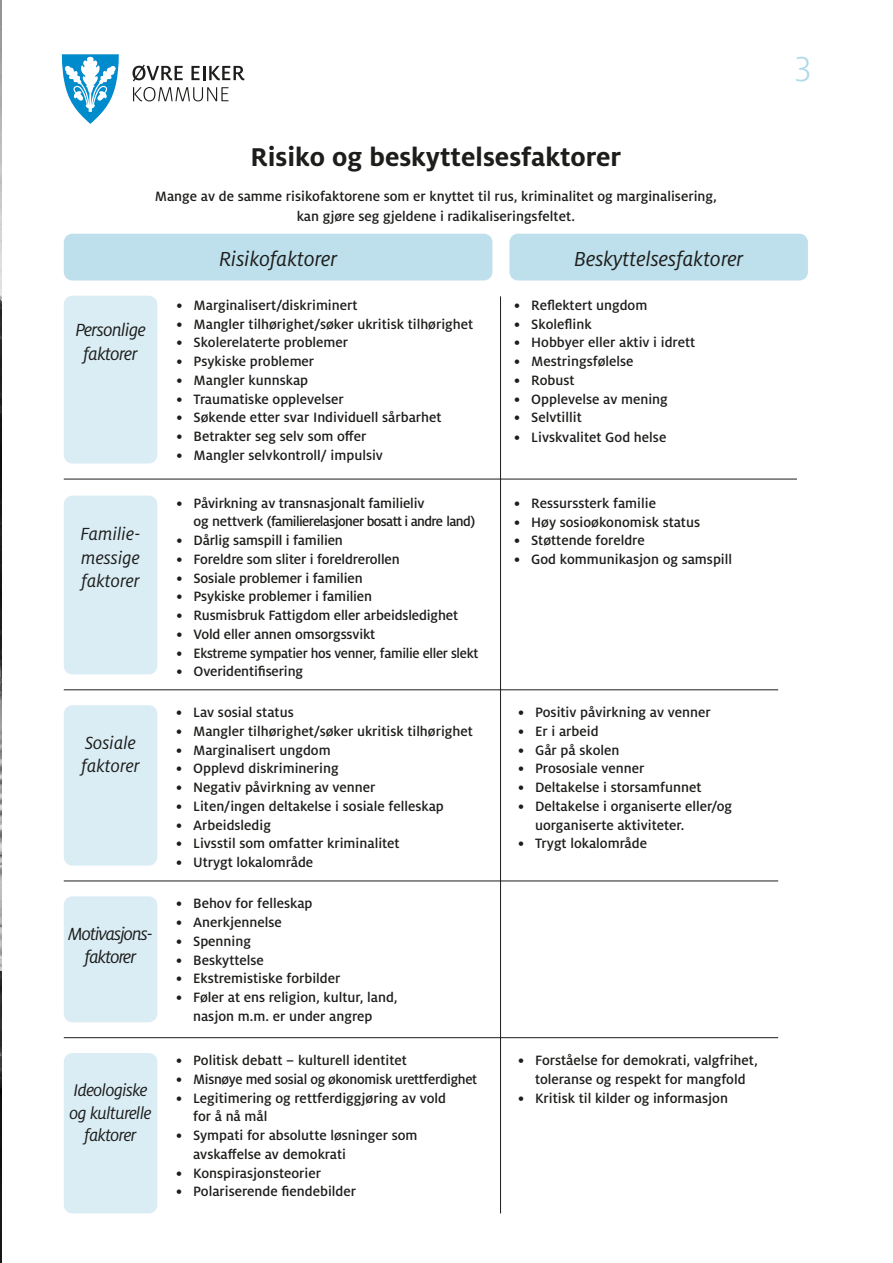
<style>
.page{position:relative;width:893px;height:1263px;background:#fff}
.page>*{position:absolute;margin:0;border:0;box-sizing:border-box;transform-origin:0 0}
.Skjemanummer{font:300 39px "Milo OT";color:#afd9e8}
.Overskrift{font:700 28.5px "Milo OT";color:#1d1d1b}
.Kursiv_overskrift{font:italic 22.5px "Milo OT";color:#1d1d1b}
.Sideskrift{font:italic 19.5px/23.4px "Milo OT";color:#1d1d1b}
.Sideskrift-2{font:italic 19.5px "Milo OT";letter-spacing:-.05em;color:#1d1d1b}
.Sideskrift-3{font:italic 19.5px/23.4px "Milo OT";letter-spacing:-.03em;color:#1d1d1b;text-align:center}
.Sideskrift-4{font:italic 18.75px/22.5px "Milo OT";letter-spacing:-.03em;color:#1d1d1b;text-align:center}
.Brødtekst{font:500 15px/18.8px "Milo OT";color:#1d1d1b;text-align:center}
.Brødtekst-2{font:500 15px "Milo OT";letter-spacing:-.02em;color:#1d1d1b}
.Brødtekst-3{font:500 15px "Milo OT";letter-spacing:-.04em;color:#1d1d1b}
</style>
<div class="page">
<svg style="left:62px;top:54px;width:57px;height:70px"></svg>
<svg style="left:132px;top:65px;width:51px;height:16px"></svg>
<svg style="left:191px;top:66px;width:53px;height:14px"></svg>
<svg style="left:133px;top:87px;width:95px;height:14px"></svg>
<div style="left:64px;top:296px;width:93px;height:167px;background:#daedf5;border-radius:9px"></div>
<div style="left:64px;top:496px;width:93px;height:178px;background:#daedf5;border-radius:9px"></div>
<div style="left:64px;top:705px;width:93px;height:160px;background:#daedf5;border-radius:9px"></div>
<div style="left:64px;top:896px;width:93px;height:126px;background:#daedf5;border-radius:9px"></div>
<div style="left:64px;top:1053px;width:93px;height:160px;background:#daedf5;border-radius:9px"></div>
<hr style="left:64px;top:479px;width:733px;height:1px;background:#1d1d1b">
<hr style="left:500px;top:296px;width:1px;height:917px;background:#1d1d1b">
<hr style="left:64px;top:689px;width:714px;height:1px;background:#1d1d1b">
<hr style="left:64px;top:881px;width:714px;height:1px;background:#1d1d1b">
<hr style="left:64px;top:1037px;width:714px;height:1px;background:#1d1d1b">
<img style="left:0;top:0;width:1px;height:1263px">
<div style="left:64px;top:234px;width:428px;height:46px;background:#bee0ec;border-radius:9px"></div>
<div style="left:509px;top:234px;width:299px;height:46px;background:#bee0ec;border-radius:9px"></div>
<p class="Overskrift" style="left:251px;top:141px;width:372px">Risiko og beskyttelsesfaktorer</p>
<p class="Brødtekst" style="left:155px;top:187px;width:564px">Mange av de samme risikofaktorene som er knyttet til rus, kriminalitet og marginalisering,</p>
<p class="Brødtekst" style="left:297px;top:207px;width:280px">kan gjøre seg gjeldene i radikaliseringsfeltet.</p>
<p class="Sideskrift-3" style="left:75px;top:319px;width:72px">Personlige faktorer</p>
<p class="Sideskrift" style="left:81px;top:523px;width:61px">Familie-</p>
<p class="Sideskrift" style="left:81px;top:546px;width:60px">messige faktorer</p>
<p class="Sideskrift" style="left:85px;top:731px;width:52px">Sosiale</p>
<p class="Sideskrift" style="left:82px;top:755px;width:60px">faktorer</p>
<p class="Sideskrift-2" style="left:68px;top:923px;width:86px">Motivasjons-</p>
<p class="Sideskrift-2" style="left:85px;top:947px;width:53px">faktorer</p>
<p class="Sideskrift-4" style="left:70px;top:1079px;width:83px">Ideologiske og kulturelle faktorer</p>
<p class="Kursiv_overskrift" style="left:219px;top:247px;width:120px">Risikofaktorer</p>
<p class="Kursiv_overskrift" style="left:574px;top:247px;width:171px">Beskyttelsesfaktorer</p>
<p class="Brødtekst" style="left:176px;top:296px;width:183px">• Marginalisert/diskriminert</p>
<p class="Brødtekst" style="left:176px;top:315px;width:298px">• Mangler tilhørighet/søker ukritisk tilhørighet</p>
<p class="Brødtekst" style="left:176px;top:333px;width:173px">• Skolerelaterte problemer</p>
<p class="Brødtekst" style="left:176px;top:352px;width:139px">• Psykiske problemer</p>
<p class="Brødtekst" style="left:176px;top:371px;width:133px">• Mangler kunnskap</p>
<p class="Brødtekst" style="left:176px;top:390px;width:169px">• Traumatiske opplevelser</p>
<p class="Brødtekst" style="left:176px;top:408px;width:267px">• Søkende etter svar Individuell sårbarhet</p>
<p class="Brødtekst" style="left:176px;top:427px;width:191px">• Betrakter seg selv som offer</p>
<p class="Brødtekst" style="left:176px;top:446px;width:208px">• Mangler selvkontroll/ impulsiv</p>
<p class="Brødtekst" style="left:176px;top:494px;width:250px">• Påvirkning av transnasjonalt familieliv</p>
<p class="Brødtekst-3" style="left:193px;top:513px;width:283px">og nettverk (familierelasjoner bosatt i andre land)</p>
<p class="Brødtekst" style="left:176px;top:531px;width:168px">• Dårlig samspill i familien</p>
<p class="Brødtekst" style="left:176px;top:550px;width:225px">• Foreldre som sliter i foreldrerollen</p>
<p class="Brødtekst" style="left:176px;top:569px;width:188px">• Sosiale problemer i familien</p>
<p class="Brødtekst" style="left:176px;top:587px;width:197px">• Psykiske problemer i familien</p>
<p class="Brødtekst" style="left:176px;top:606px;width:283px">• Rusmisbruk Fattigdom eller arbeidsledighet</p>
<p class="Brødtekst" style="left:176px;top:625px;width:200px">• Vold eller annen omsorgssvikt</p>
<p class="Brødtekst-2" style="left:176px;top:645px;width:303px">• Ekstreme sympatier hos venner, familie eller slekt</p>
<p class="Brødtekst" style="left:176px;top:662px;width:128px">• Overidentifisering</p>
<p class="Brødtekst" style="left:176px;top:703px;width:119px">• Lav sosial status</p>
<p class="Brødtekst" style="left:176px;top:722px;width:298px">• Mangler tilhørighet/søker ukritisk tilhørighet</p>
<p class="Brødtekst" style="left:176px;top:741px;width:156px">• Marginalisert ungdom</p>
<p class="Brødtekst" style="left:176px;top:759px;width:164px">• Opplevd diskriminering</p>
<p class="Brødtekst" style="left:176px;top:778px;width:201px">• Negativ påvirkning av venner</p>
<p class="Brødtekst" style="left:176px;top:797px;width:269px">• Liten/ingen deltakelse i sosiale felleskap</p>
<p class="Brødtekst" style="left:176px;top:816px;width:96px">• Arbeidsledig</p>
<p class="Brødtekst" style="left:176px;top:834px;width:225px">• Livsstil som omfatter kriminalitet</p>
<p class="Brødtekst" style="left:176px;top:853px;width:139px">• Utrygt lokalområde</p>
<p class="Brødtekst" style="left:176px;top:894px;width:138px">• Behov for felleskap</p>
<p class="Brødtekst" style="left:176px;top:913px;width:107px">• Anerkjennelse</p>
<p class="Brødtekst" style="left:176px;top:932px;width:76px">• Spenning</p>
<p class="Brødtekst" style="left:176px;top:950px;width:89px">• Beskyttelse</p>
<p class="Brødtekst" style="left:176px;top:969px;width:166px">• Ekstremistiske forbilder</p>
<p class="Brødtekst" style="left:176px;top:988px;width:223px">• Føler at ens religion, kultur, land, nasjon m.m. er under angrep</p>
<p class="Brødtekst" style="left:176px;top:1051px;width:232px">• Politisk debatt – kulturell identitet</p>
<p class="Brødtekst-2" style="left:176px;top:1071px;width:303px">• Misnøye med sosial og økonomisk urettferdighet</p>
<p class="Brødtekst" style="left:193px;top:1088px;width:254px;text-align:left;text-indent:-17px">• Legitimering og rettferdiggjøring av vold for å nå mål</p>
<p class="Brødtekst" style="left:176px;top:1126px;width:243px">• Sympati for absolutte løsninger som</p>
<p class="Brødtekst" style="left:193px;top:1145px;width:154px">avskaffelse av demokrati</p>
<p class="Brødtekst" style="left:176px;top:1163px;width:147px">• Konspirasjonsteorier</p>
<p class="Brødtekst" style="left:176px;top:1182px;width:182px">• Polariserende fiendebilder</p>
<p class="Brødtekst" style="left:514px;top:296px;width:135px">• Reflektert ungdom</p>
<p class="Brødtekst" style="left:514px;top:315px;width:79px">• Skoleflink</p>
<p class="Brødtekst" style="left:514px;top:333px;width:183px">• Hobbyer eller aktiv i idrett</p>
<p class="Brødtekst" style="left:514px;top:352px;width:121px">• Mestringsfølelse</p>
<p class="Brødtekst" style="left:514px;top:371px;width:62px">• Robust</p>
<p class="Brødtekst" style="left:514px;top:390px;width:155px">• Opplevelse av mening</p>
<p class="Brødtekst" style="left:514px;top:408px;width:69px">• Selvtillit</p>
<p class="Brødtekst" style="left:514px;top:428px;width:154px">• Livskvalitet God helse</p>
<p class="Brødtekst" style="left:514px;top:494px;width:143px">• Ressurssterk familie</p>
<p class="Brødtekst" style="left:514px;top:512px;width:187px">• Høy sosioøkonomisk status</p>
<p class="Brødtekst" style="left:514px;top:531px;width:132px">• Støttende foreldre</p>
<p class="Brødtekst" style="left:514px;top:550px;width:219px">• God kommunikasjon og samspill</p>
<p class="Brødtekst" style="left:518px;top:703px;width:194px">• Positiv påvirkning av venner</p>
<p class="Brødtekst" style="left:518px;top:722px;width:82px">• Er i arbeid</p>
<p class="Brødtekst" style="left:518px;top:741px;width:103px">• Går på skolen</p>
<p class="Brødtekst" style="left:518px;top:759px;width:128px">• Prososiale venner</p>
<p class="Brødtekst" style="left:518px;top:778px;width:185px">• Deltakelse i storsamfunnet</p>
<p class="Brødtekst" style="left:518px;top:797px;width:216px">• Deltakelse i organiserte eller/og</p>
<p class="Brødtekst" style="left:535px;top:816px;width:151px">uorganiserte aktiviteter.</p>
<p class="Brødtekst" style="left:518px;top:834px;width:130px">• Trygt lokalområde</p>
<p class="Brødtekst" style="left:518px;top:1051px;width:242px">• Forståelse for demokrati, valgfrihet, toleranse og respekt for mangfold</p>
<p class="Brødtekst" style="left:518px;top:1088px;width:211px">• Kritisk til kilder og informasjon</p>
<p class="Skjemanummer" style="left:795px;top:43px;width:18px">3</p>
</div>
